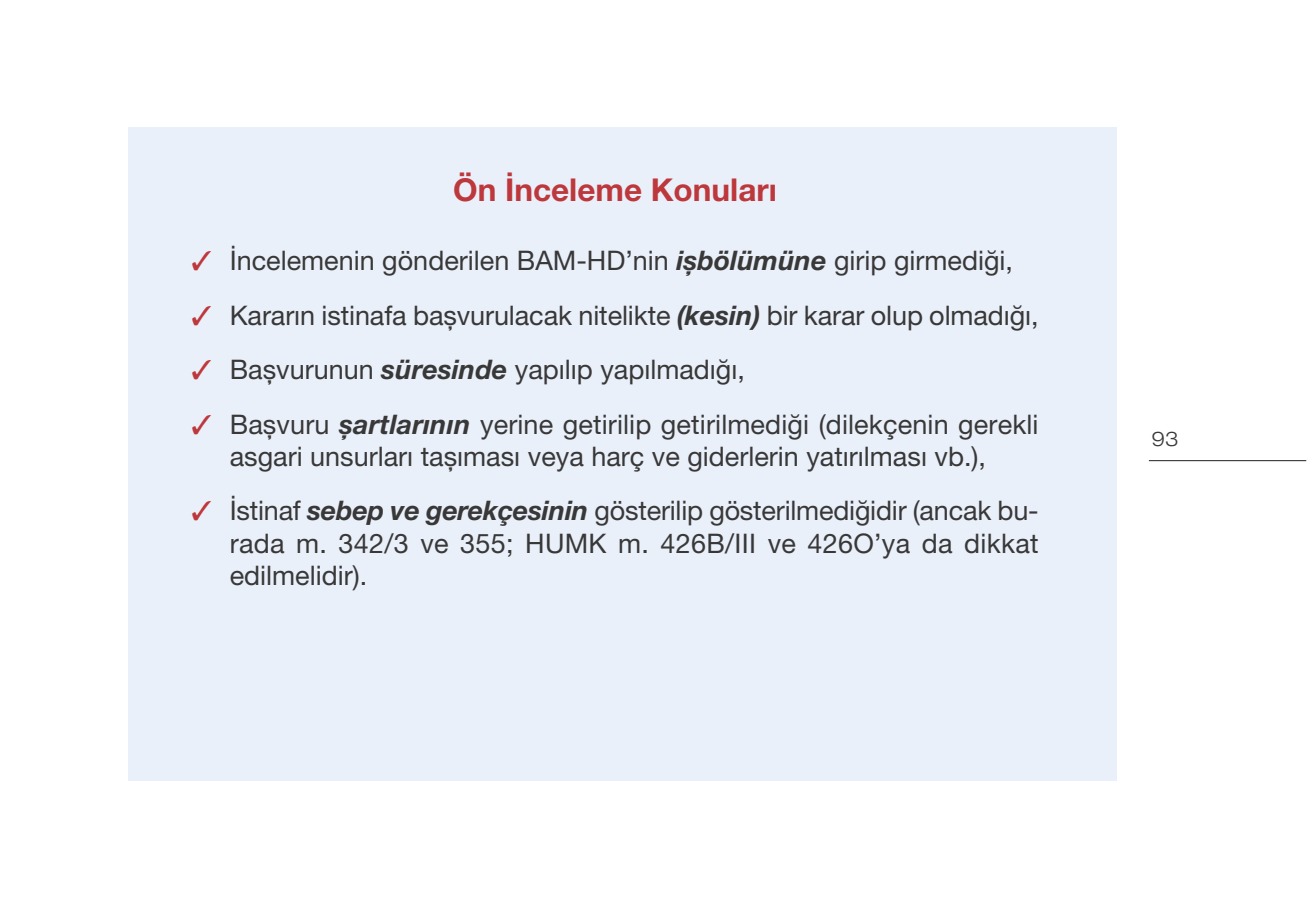
<style>
.page{position:relative;width:1308px;height:909px;background:#fff}
.page>*{position:absolute;margin:0;border:0;box-sizing:border-box;transform-origin:0 0}
.t1{font:700 31.5px "Helvetica Neue LT Pro";color:#bd383c}
.t2{font:27px/32.4px "Helvetica Neue LT Pro";color:#393839;text-align:center}
.t3{font:300 expanded 20.25px "Helvetica Neue LT Pro";color:#393839}
.s1{color:#bd383c}
.s2{font-weight:700;font-style:italic}
</style>
<div class="page">
<hr style="left:1148px;top:460px;width:158px;height:1px;background:#393839">
<div style="left:128px;top:128px;width:988px;height:653px;background:#eaf0f9"></div>
<p class="t1" style="left:453px;top:179px;width:325px">Ön İnceleme Konuları</p>
<p class="t2" style="left:191px;top:247px;width:823px"><span class="s1">✓</span> İncelemenin gönderilen BAM-HD’nin <span class="s2">işbölümüne</span> girip girmediği,</p>
<p class="t2" style="left:191px;top:302px;width:848px"><span class="s1">✓</span> Kararın istinafa başvurulacak nitelikte <span class="s2">(kesin)</span> bir karar olup olmadığı,</p>
<p class="t2" style="left:191px;top:356px;width:555px"><span class="s1">✓</span> Başvurunun <span class="s2">süresinde</span> yapılıp yapılmadığı,</p>
<p class="t2" style="left:191px;top:410px;width:848px"><span class="s1">✓</span> Başvuru <span class="s2">şartlarının</span> yerine getirilip getirilmediği (dilekçenin gerekli asgari unsurları taşıması veya harç ve giderlerin yatırılması vb.),</p>
<p class="t2" style="left:230px;top:497px;width:810px;text-align:justify;text-indent:-38px"><span class="s1">✓</span> İstinaf <span class="s2">sebep ve gerekçesinin</span> gösterilip gösterilmediğidir (ancak bu&shy;rada m. 342/3 ve 355; HUMK m. 426B/III ve 426O’ya da dikkat edilmelidir).</p>
<p class="t3" style="left:1151px;top:432px;width:29px">93</p>
</div>
